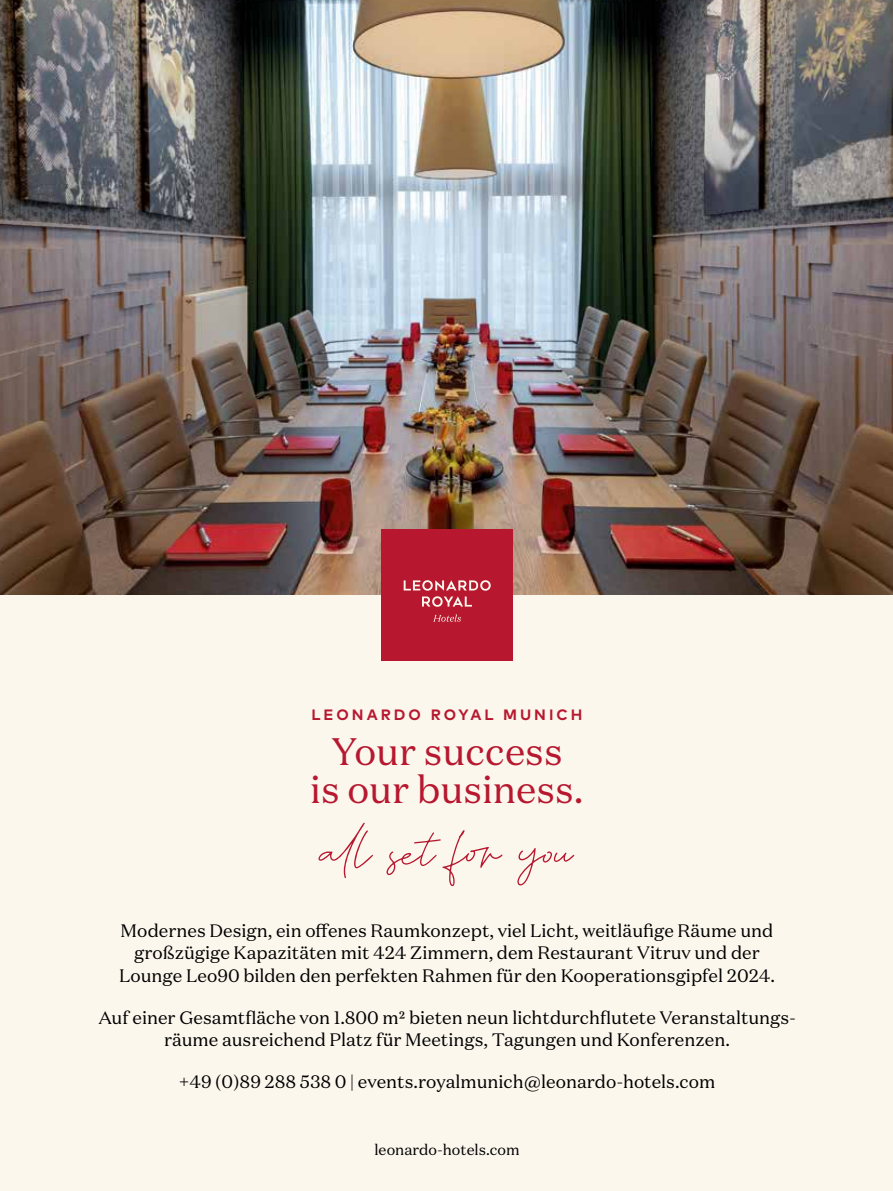
<style>
.page{position:relative;width:893px;height:1191px;background:#fff}
.page>*{position:absolute;margin:0;border:0;box-sizing:border-box;transform-origin:0 0}
.t1{font:68.85px "Tropical Summer Signature";color:#b7182f}
.t2{font:38.25px/38.2px "Domaine Text";color:#b7182f;text-align:center}
.t3{font:18px/22.5px "Domaine Text";color:#000;text-align:center}
.t4{font:15px "Domaine Text";color:#000}
.t5{font:700 15px "Mark Pro";letter-spacing:.2em;color:#b7182f}
</style>
<div class="page">
<div style="left:0;top:588px;width:893px;height:603px;background:#fbf7ed"></div>
<img style="left:0;top:0;width:893px;height:595px">
<div style="left:381px;top:529px;width:132px;height:132px;background:#b7182f"></div>
<svg style="left:404px;top:580px;width:87px;height:10px"></svg>
<svg style="left:433px;top:614px;width:28px;height:8px"></svg>
<svg style="left:422px;top:596px;width:50px;height:11px"></svg>
<p class="t5" style="left:311px;top:703px;width:272px">LEONARDO ROYAL MUNICH</p>
<h2 class="t2" style="left:310px;top:731px;width:275px">Your success<br>is our business.</h2>
<h1 class="t1" style="left:321px;top:805px;width:254px">all set for you</h1>
<p class="t3" style="left:119px;top:918px;width:657px">Modernes Design, ein offenes Raumkonzept, viel Licht, weitläufige Räume und großzügige Kapazitäten mit 424 Zimmern, dem Restaurant Vitruv und der<br>Lounge Leo90 bilden den perfekten Rahmen für den Kooperationsgipfel 2024.</p>
<p class="t3" style="left:98px;top:1005px;width:699px">Auf einer Gesamtfläche von 1.800 m² bieten neun lichtdurchflutete Veranstaltungs&shy;räume ausreichend Platz für Meetings, Tagungen und Konferenzen.</p>
<p class="t3" style="left:179px;top:1070px;width:538px">+49 (0)89 288 538 0 | events.royalmunich@leonardo-hotels.com</p>
<p class="t4" style="left:374px;top:1140px;width:147px">leonardo-hotels.com</p>
</div>
